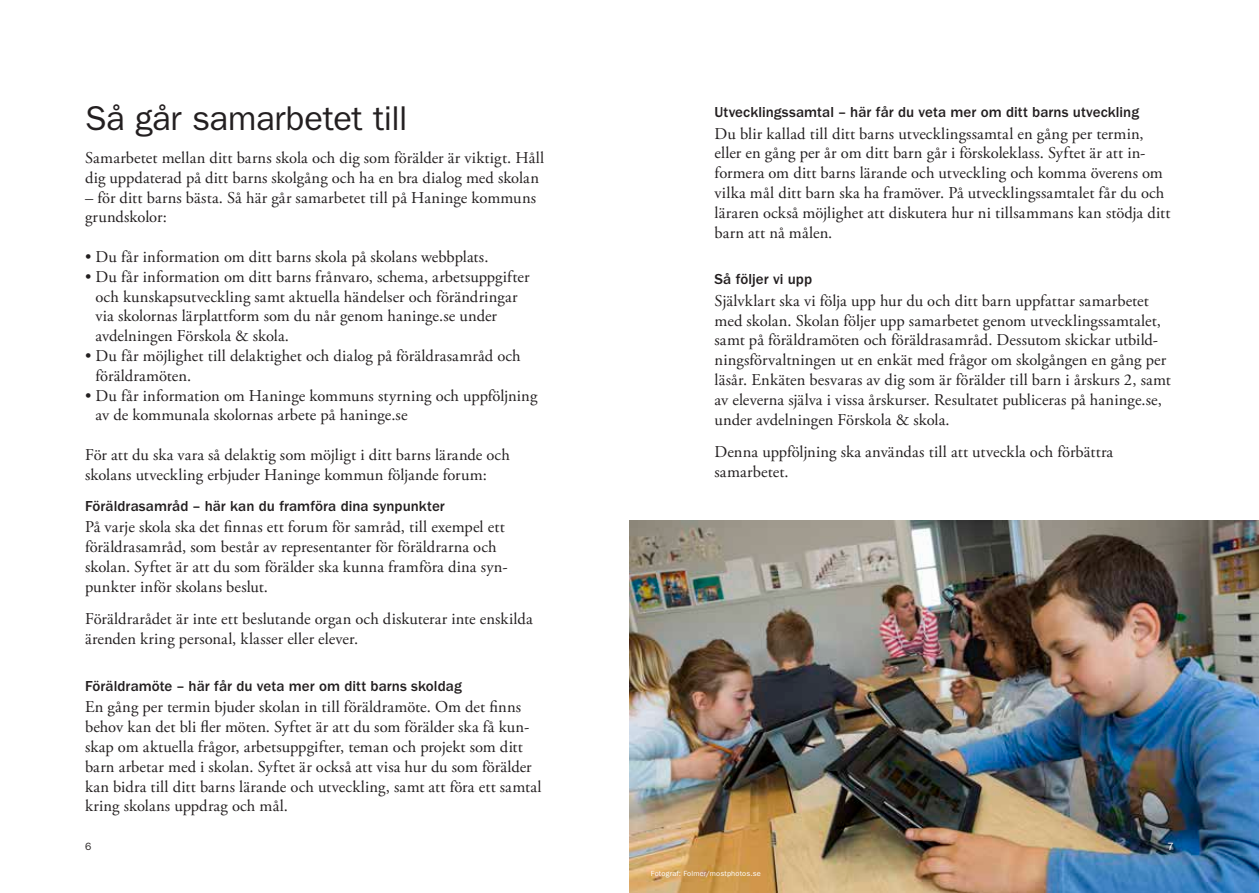
<style>
.page{position:relative;width:1259px;height:893px;background:#fff}
.page>*{position:absolute;margin:0;border:0;box-sizing:border-box;transform-origin:0 0}
.t1{font:34.5px "ITC Franklin Gothic Std";letter-spacing:-.01em;color:#231f20}
.t2{font:16.5px/19.8px "Adobe Garamond Pro";letter-spacing:.005em;color:#231f20}
.t3{font:500 15px "ITC Franklin Gothic Std";color:#231f20}
.t4{font:10.5px "ITC Franklin Gothic Std";color:#231f20}
.t5{font:10.5px "ITC Franklin Gothic Std";color:#fff}
.t6{font:7.5px "ITC Franklin Gothic Std";letter-spacing:.025em;color:#fff}
</style>
<div class="page">
<img style="left:629px;top:521px;width:630px;height:372px">
<h1 class="t1" style="left:85px;top:98px;width:324px">Så går samarbetet till</h1>
<p class="t2" style="left:85px;top:148px;width:461px">Samarbetet mellan ditt barns skola och dig som förälder är viktigt. Håll dig uppdaterad på ditt barns skolgång och ha en bra dialog med skolan</p>
<p class="t2" style="left:85px;top:188px;width:452px">– för ditt barns bästa. Så här går samarbetet till på Haninge kommuns grundskolor:</p>
<p class="t2" style="left:85px;top:247px;width:405px">• Du får information om ditt barns skola på skolans webbplats.</p>
<p class="t2" style="left:96px;top:267px;width:435px;text-indent:-10px">• Du får information om ditt barns frånvaro, schema, arbetsuppgifter och kunskapsutveckling samt aktuella händelser och förändringar via skolornas lärplattform som du når genom haninge.se under avdelningen Förskola &amp; skola.</p>
<p class="t2" style="left:96px;top:346px;width:427px;text-indent:-10px">• Du får möjlighet till delaktighet och dialog på föräldrasamråd och föräldramöten.</p>
<p class="t2" style="left:96px;top:386px;width:443px;text-indent:-10px">• Du får information om Haninge kommuns styrning och uppföljning av de kommunala skolornas arbete på haninge.se</p>
<p class="t2" style="left:85px;top:445px;width:426px">För att du ska vara så delaktig som möjligt i ditt barns lärande och skolans utveckling erbjuder Haninge kommun följande forum:</p>
<p class="t3" style="left:85px;top:497px;width:361px">Föräldrasamråd – här kan du framföra dina synpunkter</p>
<p class="t2" style="left:85px;top:518px;width:424px">På varje skola ska det finnas ett forum för samråd, till exempel ett föräldrasamråd, som består av representanter för föräldrarna och skolan. Syftet är att du som förälder ska kunna framföra dina syn&shy;punkter inför skolans beslut.</p>
<p class="t2" style="left:85px;top:610px;width:449px">Föräldrarådet är inte ett beslutande organ och diskuterar inte enskilda ärenden kring personal, klasser eller elever.</p>
<p class="t3" style="left:85px;top:677px;width:378px">Föräldramöte – här får du veta mer om ditt barns skoldag</p>
<p class="t2" style="left:85px;top:698px;width:458px">En gång per termin bjuder skolan in till föräldramöte. Om det finns behov kan det bli fler möten. Syftet är att du som förälder ska få kun&shy;skap om aktuella frågor, arbetsuppgifter, teman och projekt som ditt barn arbetar med i skolan. Syftet är också att visa hur du som förälder kan bidra till ditt barns lärande och utveckling, samt att föra ett samtal kring skolans uppdrag och mål.</p>
<p class="t3" style="left:714px;top:103px;width:426px">Utvecklingssamtal – här får du veta mer om ditt barns utveckling</p>
<p class="t2" style="left:714px;top:124px;width:457px">Du blir kallad till ditt barns utvecklingssamtal en gång per termin, eller en gång per år om ditt barn går i förskoleklass. Syftet är att in&shy;formera om ditt barns lärande och utveckling och komma överens om vilka mål ditt barn ska ha framöver. På utvecklingssamtalet får du och läraren också möjlighet att diskutera hur ni tillsammans kan stödja ditt barn att nå målen.</p>
<p class="t3" style="left:714px;top:270px;width:99px">Så följer vi upp</p>
<p class="t2" style="left:714px;top:291px;width:458px">Självklart ska vi följa upp hur du och ditt barn uppfattar samarbetet med skolan. Skolan följer upp samarbetet genom utvecklingssamtalet, samt på föräldramöten och föräldrasamråd. Dessutom skickar utbild&shy;ningsförvaltningen ut en enkät med frågor om skolgången en gång per läsår. Enkäten besvaras av dig som är förälder till barn i årskurs 2, samt av eleverna själva i vissa årskurser. Resultatet publiceras på haninge.se, under avdelningen Förskola &amp; skola.</p>
<p class="t2" style="left:714px;top:443px;width:400px">Denna uppföljning ska användas till att utveckla och förbättra samarbetet.</p>
<p class="t4" style="left:85px;top:841px;width:8px">6</p>
<p class="t5" style="left:1167px;top:841px;width:8px">7</p>
<p class="t6" style="left:651px;top:869px;width:111px">Fotograf: Folmer/mostphotos.se</p>
</div>
